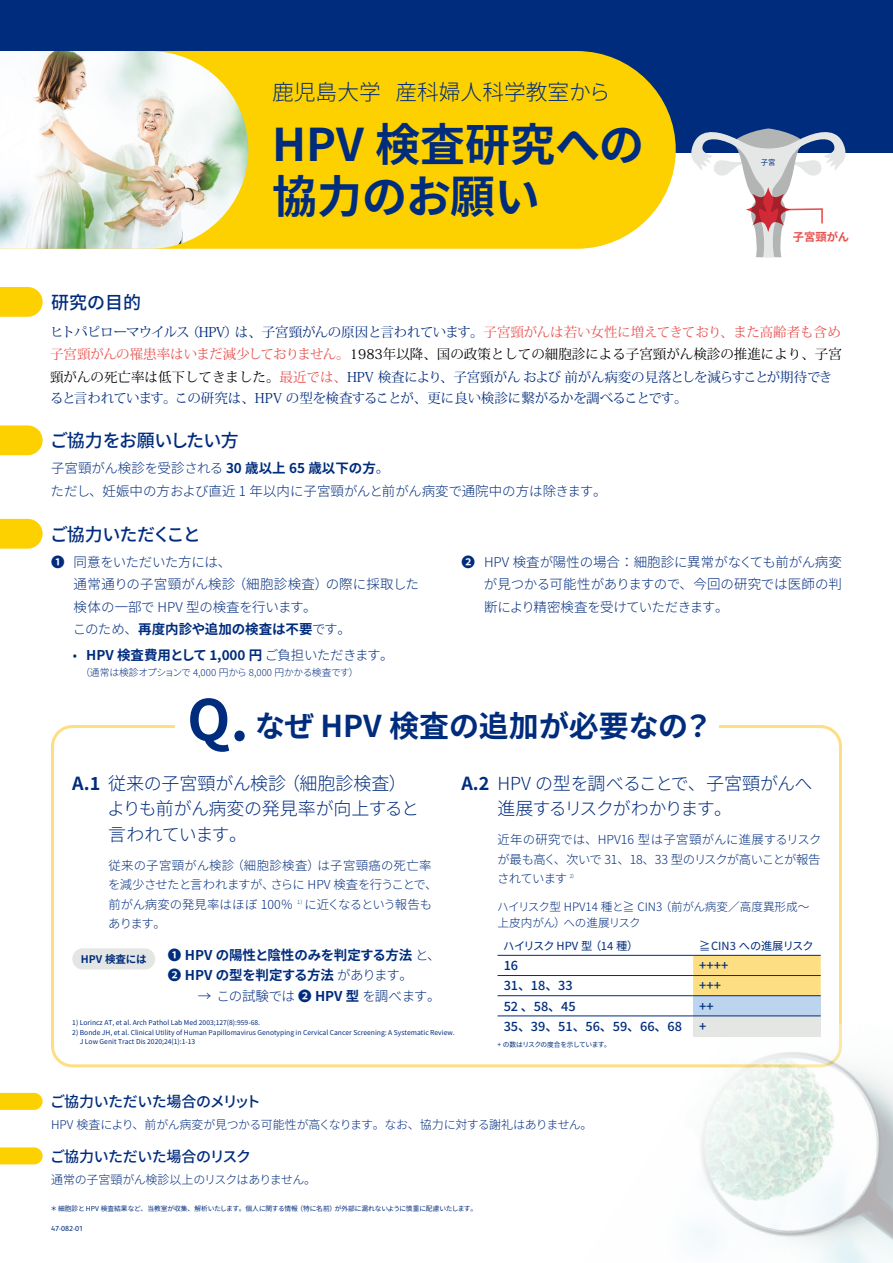
<style>
.page{position:relative;width:893px;height:1263px;background:#fff}
.page>*{position:absolute;margin:0;border:0;box-sizing:border-box;transform-origin:0 0}
.t1{font:700 56.25px "Noto Sans JP";color:#002c7d}
.t2{font:700 45px/52.5px "Noto Sans JP";color:#002c7d}
.t3{font:700 30px "Noto Sans JP";color:#002c7d}
.t4{font:300 21.75px "Noto Sans JP";color:#002c7d}
.t5{font:300 18px/25.5px "Noto Sans JP";letter-spacing:-.02em;color:#002c7d}
.t6{font:300 18px/25.5px "Noto Sans JP";letter-spacing:-.05em;color:#002c7d}
.t7{font:500 18px "Noto Sans JP";letter-spacing:-.03em;color:#002c7d}
.t8{font:500 18px "Noto Sans JP";letter-spacing:-.065em;color:#002c7d}
.t9{font:500 15px "Noto Sans JP";letter-spacing:-.045em;color:#002c7d}
.t10{font:500 15px "Noto Sans JP";letter-spacing:-.02em;color:#002c7d}
.t11{font:300 13.5px/22.5px "Noto Sans JP";color:#002c7d}
.t12{font:13.5px/22.5px "Koz Min Pr 6 N";letter-spacing:-.01em;color:#002c7d;text-align:justify}
.t13{font:700 13.5px/20.2px "Noto Sans JP";letter-spacing:-.005em;color:#002c7d}
.t14{font:13.5px "Koz Min Pr 6 N";letter-spacing:-.04em;color:#002c7d}
.t15{font:500 12.75px "Noto Sans JP";color:#002c7d}
.t16{font:300 12.38px/19.5px "Noto Sans JP";letter-spacing:-.015em;color:#002c7d}
.t17{font:300 12.38px "Noto Sans JP";letter-spacing:-.08em;color:#002c7d}
.t18{font:300 12px "Noto Sans JP";letter-spacing:-.035em;color:#002c7d}
.t19{font:300 11.62px/16.5px "Noto Sans JP";letter-spacing:-.005em;color:#002c7d}
.t20{font:11.25px "Noto Sans JP";letter-spacing:-.035em;color:#002c7d}
.t21{font:11.25px "Noto Sans JP";letter-spacing:-.01em;color:#002c7d}
.t22{font:700 11.25px "Noto Sans JP";color:#e94f4d}
.t23{font:700 10.5px "Noto Sans JP";color:#002c7d}
.t24{font:300 9.75px "Noto Sans JP";letter-spacing:-.015em;color:#002c7d}
.t25{font:7.35px "FS Albert Pro";color:#002c7d}
.t26{font:7.35px "Noto Sans JP";color:#002c7d}
.t27{font:6.75px/9px "Noto Sans JP";color:#002c7d}
.t28{font:6.75px "Noto Sans JP";letter-spacing:-.065em;color:#002c7d}
.t29{font:300 5.18px "Noto Sans JP";color:#002c7d}
.s1{color:#e94f4d}
.s2{color:#000}
.s3{font-weight:700}
.s4{font-weight:300}
</style>
<div class="page">
<img style="left:565px;top:1024px;width:328px;height:239px">
<div style="left:0;top:0;width:893px;height:152px;background:#002c7d"></div>
<div style="left:248px;top:51px;width:428px;height:198px;background:#fdd000"></div>
<svg style="left:0;top:425px;width:43px;height:30px"></svg>
<svg style="left:0;top:519px;width:43px;height:30px"></svg>
<svg style="left:0;top:287px;width:43px;height:30px"></svg>
<svg style="left:689px;top:128px;width:158px;height:129px"></svg>
<img style="left:0;top:51px;width:248px;height:198px">
<div style="left:72px;top:948px;width:83px;height:21px;background:#e4e6e4;border-radius:11px"></div>
<div style="left:693px;top:956px;width:128px;height:39px;background:#fede82"></div>
<div style="left:693px;top:996px;width:128px;height:20px;background:#bcd4ee"></div>
<div style="left:693px;top:1016px;width:128px;height:20px;background:#e4e6e4"></div>
<hr style="left:497px;top:955px;width:196px;height:1px;background:#002c7d">
<hr style="left:693px;top:955px;width:128px;height:1px;background:#002c7d">
<hr style="left:497px;top:975px;width:196px;height:1px;background:#002c7d">
<hr style="left:693px;top:975px;width:128px;height:1px;background:#002c7d">
<hr style="left:497px;top:995px;width:196px;height:1px;background:#002c7d">
<hr style="left:693px;top:995px;width:128px;height:1px;background:#002c7d">
<hr style="left:497px;top:1015px;width:196px;height:1px;background:#002c7d">
<hr style="left:693px;top:1015px;width:128px;height:1px;background:#002c7d">
<svg style="left:0;top:1093px;width:43px;height:17px"></svg>
<svg style="left:0;top:1147px;width:43px;height:17px"></svg>
<h3 class="t4" style="left:272px;top:80px;width:340px">鹿児島大学 産科婦人科学教室から</h3>
<h2 class="t2" style="left:272px;top:119px;width:373px">HPV 検査研究への協力のお願い</h2>
<p class="t26" style="left:761px;top:158px;width:16px">子宮</p>
<h3 class="t22" style="left:793px;top:230px;width:58px">子宮頸がん</h3>
<h3 class="t7" style="left:51px;top:292px;width:91px">研究の目的</h3>
<h3 class="t12" style="left:50px;top:321px;width:793px">ヒトパピローマウイルス（HPV）は、子宮頸がんの原因と言われています。<span class="s1">子宮頸がんは若い女性に増えてきており、また高齢者も含め子宮頸がんの罹患率はいまだ減少しておりません。</span><span class="s2">1983年以降、国の政策としての細胞診による子宮頸がん検診の推進により、子宮頸がんの死亡率は低下してきました。</span><span class="s1">最近では、</span>HPV 検査により、子宮頸がんおよび前がん病変の見落としを減らすことが期待でき</h3>
<h3 class="t14" style="left:50px;top:390px;width:639px">ると言われています。この研究は、HPV の型を検査することが、更に良い検診に繋がるかを調べることです。</h3>
<h3 class="t7" style="left:50px;top:430px;width:190px">ご協力をお願いしたい方</h3>
<h3 class="t11" style="left:51px;top:458px;width:557px">子宮頸がん検診を受診される <span class="s3">30 歳以上 65 歳以下の方</span>。　　　<br>ただし、妊娠中の方および直近 1 年以内に子宮頸がんと前がん病変で通院中の方は除きます。</h3>
<h3 class="t8" style="left:50px;top:524px;width:152px">ご協力いただくこと</h3>
<h3 class="t11" style="left:73px;top:551px;width:348px;text-indent:-22px"><span class="s3">❶</span> 同意をいただいた方には、<br>通常通りの子宮頸がん検診（細胞診検査）の際に採取した検体の一部で HPV 型の検査を行います。<br>このため、<span class="s3">再度内診や追加の検査は不要</span>です。</h3>
<h3 class="t13" style="left:73px;top:645px;width:323px"><span class="s4">•</span> HPV 検査費用として 1,000 円 <span class="s4">ご負担いただきます。</span></h3>
<h3 class="t24" style="left:81px;top:667px;width:280px">（通常は検診オプションで 4,000 円から 8,000 円かかる検査です）</h3>
<h3 class="t11" style="left:484px;top:551px;width:359px;text-align:justify;text-indent:-23px"><span class="s3">❷</span> HPV 検査が陽性の場合：細胞診に異常がなくても前がん病変が見つかる可能性がありますので、今回の研究では医師の判断により精密検査を受けていただきます。</h3>
<h1 class="t1" style="left:187px;top:688px;width:63px">Q.</h1>
<h3 class="t3" style="left:255px;top:709px;width:459px">なぜ HPV 検査の追加が必要なの？</h3>
<h3 class="t5" style="left:107px;top:771px;width:314px;text-indent:-35px"><span class="s3">A.1</span> 従来の子宮頸がん検診（細胞診検査）よりも前がん病変の発見率が向上すると言われています。</h3>
<h3 class="t16" style="left:108px;top:855px;width:331px">従来の子宮頸がん検診（細胞診検査）は子宮頸癌の死亡率を減少させたと言われますが、さらに HPV 検査を行うことで、前がん病変の発見率はほぼ 100％</h3>
<h3 class="t6" style="left:497px;top:771px;width:317px;text-indent:-36px"><span class="s3">A.2</span> HPV の型を調べることで、子宮頸がんへ進展するリスクがわかります。</h3>
<h3 class="t16" style="left:497px;top:830px;width:326px;text-align:justify">近年の研究では、HPV16 型は子宮頸がんに進展するリスクが最も高く、次いで 31、18、33 型のリスクが高いことが報告されています</h3>
<p class="t29" style="left:570px;top:873px;width:9px">2）</p>
<p class="t29" style="left:296px;top:899px;width:11px">１）</p>
<h3 class="t17" style="left:305px;top:897px;width:129px">に近くなるという報告も</h3>
<h3 class="t19" style="left:497px;top:898px;width:314px">ハイリスク型 HPV14 種と≧ CIN3（前がん病変／高度異形成～上皮内がん）への進展リスク</h3>
<h3 class="t20" style="left:503px;top:940px;width:137px">ハイリスク HPV 型（14 種）</h3>
<h3 class="t21" style="left:699px;top:940px;width:116px">≧CIN3 への進展リスク</h3>
<h3 class="t15" style="left:504px;top:958px;width:16px">16</h3>
<h3 class="t15" style="left:699px;top:958px;width:31px">++++</h3>
<h3 class="t15" style="left:504px;top:978px;width:71px">31、18、33</h3>
<h3 class="t15" style="left:699px;top:978px;width:23px">+++</h3>
<h3 class="t15" style="left:504px;top:999px;width:73px">52 、58、45</h3>
<h3 class="t15" style="left:699px;top:999px;width:16px">++</h3>
<h3 class="t15" style="left:504px;top:1019px;width:180px">35、39、51、56、59、66、68</h3>
<h3 class="t15" style="left:699px;top:1019px;width:9px">+</h3>
<p class="t28" style="left:497px;top:1041px;width:115px">+ の数はリスクの度合を示しています。</p>
<h3 class="t16" style="left:108px;top:914px;width:59px">あります。</h3>
<h3 class="t23" style="left:81px;top:953px;width:67px">HPV 検査には</h3>
<h3 class="t13" style="left:168px;top:945px;width:274px">❶ HPV の陽性と陰性のみを判定する方法 <span class="s4">と、<br></span>❷ HPV の型を判定する方法 <span class="s4">があります。<br>　　 → この試験では</span> ❷ HPV 型 <span class="s4">を調べます。</span></h3>
<p class="t27" style="left:72px;top:1018px;width:189px">1) Lorincz AT, et al. Arch Pathol Lab Med 2003;127(8):959-68.</p>
<p class="t27" style="left:80px;top:1028px;width:376px;text-indent:-8px">2) Bonde JH, et al. Clinical Utility of Human Papillomavirus Genotyping in Cervical Cancer Screening: A Systematic Review.<br>J Low Genit Tract Dis 2020;24(1):1-13</p>
<h3 class="t9" style="left:50px;top:1093px;width:212px">ご協力いただいた場合のメリット</h3>
<h3 class="t18" style="left:51px;top:1118px;width:543px">HPV 検査により、前がん病変が見つかる可能性が高くなります。なお、協力に対する謝礼はありません。</h3>
<h3 class="t10" style="left:50px;top:1148px;width:202px">ご協力いただいた場合のリスク</h3>
<h3 class="t18" style="left:51px;top:1172px;width:267px">通常の子宮頸がん検診以上のリスクはありません。</h3>
<p class="t27" style="left:50px;top:1204px;width:428px">＊ 細胞診と HPV 検査結果など、当教室が収集、解析いたします。個人に関する情報（特に名前）が外部に漏れないように慎重に配慮いたします。</p>
<p class="t25" style="left:51px;top:1223px;width:34px">47-082-01</p>
</div>
